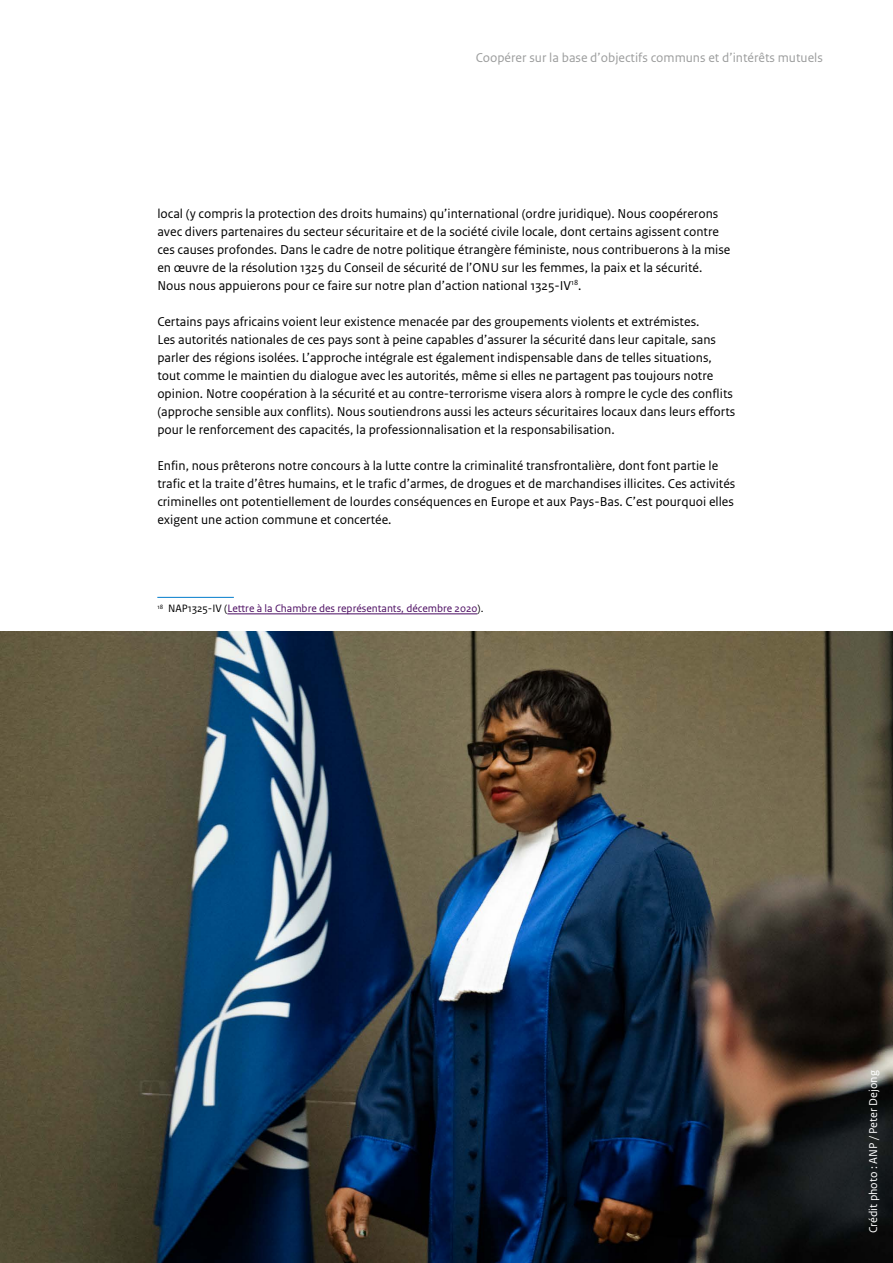
<style>
.page{position:relative;width:893px;height:1263px;background:#fff}
.page>*{position:absolute;margin:0;border:0;box-sizing:border-box;transform-origin:0 0}
.P_10_RO_Broodtekst_Sans{font:13.5px/18px "Rijksoverheid Sans Text";color:#000}
.t1{font:13.5px "Rijksoverheid Sans Text";color:#9c9d9d}
.t2{font:12px "Rijksoverheid Sans Text";color:#fff}
.RO_Voetnoot{font:11.25px "Rijksoverheid Sans Text";color:#4b0c61}
.s1{color:#000}
</style>
<div class="page">
<hr style="left:157px;top:597px;width:77px;height:1px;background:#007ccb">
<hr style="left:227px;top:613px;width:250px;height:1px;background:#4b0c61">
<img style="left:0;top:631px;width:893px;height:632px">
<p class="t1" style="left:476px;top:50px;width:349px">Coopérer sur la base d’objectifs communs et d’intérêts mutuels</p>
<p class="P_10_RO_Broodtekst_Sans" style="left:157px;top:205px;width:574px">local (y compris la protection des droits humains) qu’international (ordre juridique). Nous coopérerons avec divers partenaires du secteur sécuritaire et de la société civile locale, dont certains agissent contre ces causes profondes. Dans le cadre de notre politique étrangère féministe, nous contribuerons à la mise en œuvre de la résolution 1325 du Conseil de sécurité de l’ONU sur les femmes, la paix et la sécurité.<br>Nous nous appuierons pour ce faire sur notre plan d’action national 1325-IV<sup>18</sup>.</p>
<p class="P_10_RO_Broodtekst_Sans" style="left:157px;top:313px;width:579px">Certains pays africains voient leur existence menacée par des groupements violents et extrémistes.<br>Les autorités nationales de ces pays sont à peine capables d’assurer la sécurité dans leur capitale, sans parler des régions isolées. L’approche intégrale est également indispensable dans de telles situations, tout comme le maintien du dialogue avec les autorités, même si elles ne partagent pas toujours notre opinion. Notre coopération à la sécurité et au contre-terrorisme visera alors à rompre le cycle des conflits (approche sensible aux conflits). Nous soutiendrons aussi les acteurs sécuritaires locaux dans leurs efforts pour le renforcement des capacités, la professionnalisation et la responsabilisation.</p>
<p class="P_10_RO_Broodtekst_Sans" style="left:157px;top:457px;width:580px">Enfin, nous prêterons notre concours à la lutte contre la criminalité transfrontalière, dont font partie le trafic et la traite d’êtres humains, et le trafic d’armes, de drogues et de marchandises illicites. Ces activités criminelles ont potentiellement de lourdes conséquences en Europe et aux Pays-Bas. C’est pourquoi elles exigent une action commune et concertée.</p>
<p class="RO_Voetnoot" style="left:157px;top:602px;width:328px"><sup>18</sup> <span class="s1">NAP1325-IV (</span>Lettre à la Chambre des représentants, décembre 2020<span class="s1">).</span></p>
<p class="t2" style="left:866px;top:1233px;width:164px;rotate:-90deg">Crédit photo : ANP / Peter Dejong</p>
</div>
